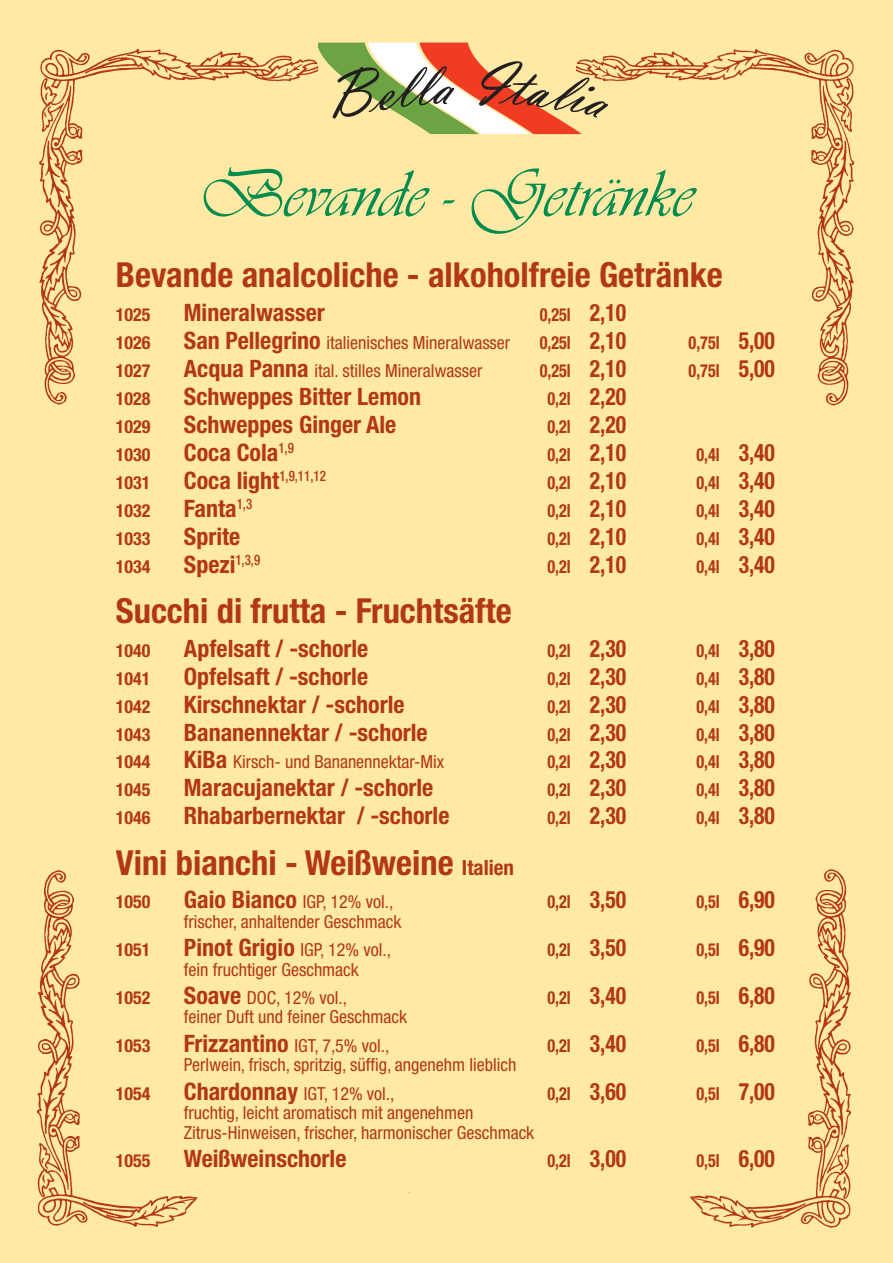
<style>
.page{position:relative;width:893px;height:1263px;background:#ffe9a4}
.page>*{position:absolute;margin:0;border:0;box-sizing:border-box;transform-origin:0 0}
.t1{font:69px "Vivaldi D";color:#008c4e}
.t2{font:700 condensed 34.5px "Helvetica Neue";color:#b23814}
.t3{font:700 condensed 24px "Helvetica Neue";color:#b23814}
.t4{font:condensed 18px/19.5px "Helvetica Neue";color:#b23814}
.t5{font:700 condensed 18px "Helvetica Neue";color:#b23814;scale:.9 1}
.t6{font:700 condensed 18px "Helvetica Neue";color:#b23814}
.s1{font-size:24px}
.s2{font-weight:700;font-size:24px}
.s3{font-size:21px}
</style>
<div class="page">
<img style="left:37px;top:42px;width:818px;height:1185px">
<div style="left:318px;top:36px;width:258px;height:94px;background:#ffe9a4;border-radius:27px"></div>
<svg style="left:319px;top:43px;width:289px;height:91px"></svg>
<h1 class="t1" style="left:198px;top:152px;width:496px">Bevande - Getränke</h1>
<h2 class="t2" style="left:116px;top:254px;width:609px">Bevande analcoliche - alkoholfreie Getränke</h2>
<p class="t6" style="left:116px;top:303px;width:36px">1025</p>
<h3 class="t3" style="left:184px;top:298px;width:143px">Mineralwasser</h3>
<p class="t5" style="left:540px;top:303px;width:97px">0,25l <span class="s1">2,10</span></p>
<p class="t6" style="left:116px;top:332px;width:36px">1026</p>
<p class="t4" style="left:184px;top:334px;width:328px"><span class="s2">San Pellegrino</span> italienisches Mineralwasser</p>
<p class="t5" style="left:540px;top:332px;width:97px">0,25l <span class="s1">2,10</span></p>
<p class="t5" style="left:689px;top:332px;width:97px">0,75l <span class="s1">5,00</span></p>
<p class="t6" style="left:116px;top:360px;width:36px">1027</p>
<p class="t4" style="left:184px;top:362px;width:300px"><span class="s2">Acqua Panna</span> ital. stilles Mineralwasser</p>
<p class="t5" style="left:540px;top:360px;width:97px">0,25l <span class="s1">2,10</span></p>
<p class="t5" style="left:689px;top:360px;width:97px">0,75l <span class="s1">5,00</span></p>
<p class="t6" style="left:116px;top:387px;width:36px">1028</p>
<h3 class="t3" style="left:184px;top:382px;width:239px">Schweppes Bitter Lemon</h3>
<p class="t5" style="left:547px;top:387px;width:89px">0,2l <span class="s1">2,20</span></p>
<p class="t6" style="left:116px;top:415px;width:36px">1029</p>
<h3 class="t3" style="left:184px;top:410px;width:214px">Schweppes Ginger Ale</h3>
<p class="t5" style="left:547px;top:415px;width:89px">0,2l <span class="s1">2,20</span></p>
<p class="t6" style="left:116px;top:443px;width:36px">1030</p>
<h3 class="t3" style="left:184px;top:438px;width:112px">Coca Cola<sup>1,9</sup></h3>
<p class="t5" style="left:547px;top:443px;width:89px">0,2l <span class="s1">2,10</span></p>
<p class="t5" style="left:696px;top:443px;width:89px">0,4l <span class="s1">3,40</span></p>
<p class="t6" style="left:116px;top:471px;width:36px">1031</p>
<h3 class="t3" style="left:184px;top:466px;width:144px">Coca light<sup>1,9,11,12</sup></h3>
<p class="t5" style="left:547px;top:471px;width:89px">0,2l <span class="s1">2,10</span></p>
<p class="t5" style="left:696px;top:471px;width:89px">0,4l <span class="s1">3,40</span></p>
<p class="t6" style="left:116px;top:499px;width:36px">1032</p>
<h3 class="t3" style="left:184px;top:494px;width:70px">Fanta<sup>1,3</sup></h3>
<p class="t5" style="left:547px;top:499px;width:89px">0,2l <span class="s1">2,10</span></p>
<p class="t5" style="left:696px;top:499px;width:89px">0,4l <span class="s1">3,40</span></p>
<p class="t6" style="left:116px;top:527px;width:36px">1033</p>
<h3 class="t3" style="left:184px;top:522px;width:58px">Sprite</h3>
<p class="t5" style="left:547px;top:527px;width:89px">0,2l <span class="s1">2,10</span></p>
<p class="t5" style="left:696px;top:527px;width:89px">0,4l <span class="s1">3,40</span></p>
<p class="t6" style="left:116px;top:555px;width:36px">1034</p>
<h3 class="t3" style="left:184px;top:549px;width:78px">Spezi<sup>1,3,9</sup></h3>
<p class="t5" style="left:547px;top:555px;width:89px">0,2l <span class="s1">2,10</span></p>
<p class="t5" style="left:696px;top:555px;width:89px">0,4l <span class="s1">3,40</span></p>
<h2 class="t2" style="left:116px;top:590px;width:397px">Succhi di frutta - Fruchtsäfte</h2>
<p class="t6" style="left:116px;top:639px;width:36px">1040</p>
<h3 class="t3" style="left:184px;top:633px;width:186px">Apfelsaft / -schorle</h3>
<p class="t5" style="left:547px;top:639px;width:89px">0,2l <span class="s1">2,30</span></p>
<p class="t5" style="left:696px;top:639px;width:89px">0,4l <span class="s1">3,80</span></p>
<p class="t6" style="left:116px;top:667px;width:36px">1041</p>
<h3 class="t3" style="left:184px;top:661px;width:186px">Opfelsaft / -schorle</h3>
<p class="t5" style="left:547px;top:667px;width:89px">0,2l <span class="s1">2,30</span></p>
<p class="t5" style="left:696px;top:667px;width:89px">0,4l <span class="s1">3,80</span></p>
<p class="t6" style="left:116px;top:695px;width:36px">1042</p>
<h3 class="t3" style="left:184px;top:689px;width:222px">Kirschnektar / -schorle</h3>
<p class="t5" style="left:547px;top:695px;width:89px">0,2l <span class="s1">2,30</span></p>
<p class="t5" style="left:696px;top:695px;width:89px">0,4l <span class="s1">3,80</span></p>
<p class="t6" style="left:116px;top:723px;width:36px">1043</p>
<h3 class="t3" style="left:184px;top:717px;width:245px">Bananennektar / -schorle</h3>
<p class="t5" style="left:547px;top:723px;width:89px">0,2l <span class="s1">2,30</span></p>
<p class="t5" style="left:696px;top:723px;width:89px">0,4l <span class="s1">3,80</span></p>
<p class="t6" style="left:116px;top:751px;width:36px">1044</p>
<p class="t4" style="left:184px;top:754px;width:262px"><span class="s2">KiBa</span> Kirsch- und Bananennektar-Mix</p>
<p class="t5" style="left:547px;top:751px;width:89px">0,2l <span class="s1">2,30</span></p>
<p class="t5" style="left:696px;top:751px;width:89px">0,4l <span class="s1">3,80</span></p>
<p class="t6" style="left:116px;top:779px;width:36px">1045</p>
<h3 class="t3" style="left:184px;top:773px;width:251px">Maracujanektar / -schorle</h3>
<p class="t5" style="left:547px;top:779px;width:89px">0,2l <span class="s1">2,30</span></p>
<p class="t5" style="left:696px;top:779px;width:89px">0,4l <span class="s1">3,80</span></p>
<p class="t6" style="left:116px;top:807px;width:36px">1046</p>
<h3 class="t3" style="left:184px;top:801px;width:267px">Rhabarbernektar / -schorle</h3>
<p class="t5" style="left:547px;top:807px;width:89px">0,2l <span class="s1">2,30</span></p>
<p class="t5" style="left:696px;top:807px;width:89px">0,4l <span class="s1">3,80</span></p>
<h2 class="t2" style="left:116px;top:842px;width:400px">Vini bianchi - Weißweine <span class="s3">Italien</span></h2>
<p class="t6" style="left:116px;top:891px;width:36px">1050</p>
<p class="t4" style="left:184px;top:894px;width:211px"><span class="s2">Gaio Bianco</span> IGP, 12% vol.,</p>
<p class="t5" style="left:547px;top:891px;width:89px">0,2l <span class="s1">3,50</span></p>
<p class="t5" style="left:696px;top:891px;width:89px">0,5l <span class="s1">6,90</span></p>
<p class="t4" style="left:184px;top:913px;width:219px">frischer, anhaltender Geschmack</p>
<p class="t6" style="left:116px;top:939px;width:36px">1051</p>
<p class="t4" style="left:184px;top:941px;width:209px"><span class="s2">Pinot Grigio</span> IGP, 12% vol.,</p>
<p class="t5" style="left:547px;top:939px;width:89px">0,2l <span class="s1">3,50</span></p>
<p class="t5" style="left:696px;top:939px;width:89px">0,5l <span class="s1">6,90</span></p>
<p class="t4" style="left:184px;top:961px;width:177px">fein fruchtiger Geschmack</p>
<p class="t6" style="left:116px;top:987px;width:36px">1052</p>
<p class="t4" style="left:184px;top:989px;width:165px"><span class="s2">Soave</span> DOC, 12% vol.,</p>
<p class="t5" style="left:547px;top:987px;width:89px">0,2l <span class="s1">3,40</span></p>
<p class="t5" style="left:696px;top:987px;width:89px">0,5l <span class="s1">6,80</span></p>
<p class="t4" style="left:184px;top:1009px;width:225px">feiner Duft und feiner Geschmack</p>
<p class="t6" style="left:116px;top:1034px;width:36px">1053</p>
<p class="t4" style="left:184px;top:1037px;width:207px"><span class="s2">Frizzantino</span> IGT, 7,5% vol.,</p>
<p class="t5" style="left:547px;top:1034px;width:89px">0,2l <span class="s1">3,40</span></p>
<p class="t5" style="left:696px;top:1034px;width:89px">0,5l <span class="s1">6,80</span></p>
<p class="t4" style="left:184px;top:1057px;width:334px">Perlwein, frisch, spritzig, süffig, angenehm lieblich</p>
<p class="t6" style="left:116px;top:1082px;width:36px">1054</p>
<p class="t4" style="left:184px;top:1085px;width:212px"><span class="s2">Chardonnay</span> IGT, 12% vol.,</p>
<p class="t5" style="left:547px;top:1082px;width:89px">0,2l <span class="s1">3,60</span></p>
<p class="t5" style="left:696px;top:1082px;width:89px">0,5l <span class="s1">7,00</span></p>
<p class="t4" style="left:184px;top:1104px;width:352px">fruchtig, leicht aromatisch mit angenehmen<br>Zitrus-Hinweisen, frischer, harmonischer Geschmack</p>
<p class="t6" style="left:116px;top:1149px;width:36px">1055</p>
<h3 class="t3" style="left:184px;top:1144px;width:164px">Weißweinschorle</h3>
<p class="t5" style="left:547px;top:1149px;width:89px">0,2l <span class="s1">3,00</span></p>
<p class="t5" style="left:696px;top:1149px;width:89px">0,5l <span class="s1">6,00</span></p>
</div>
